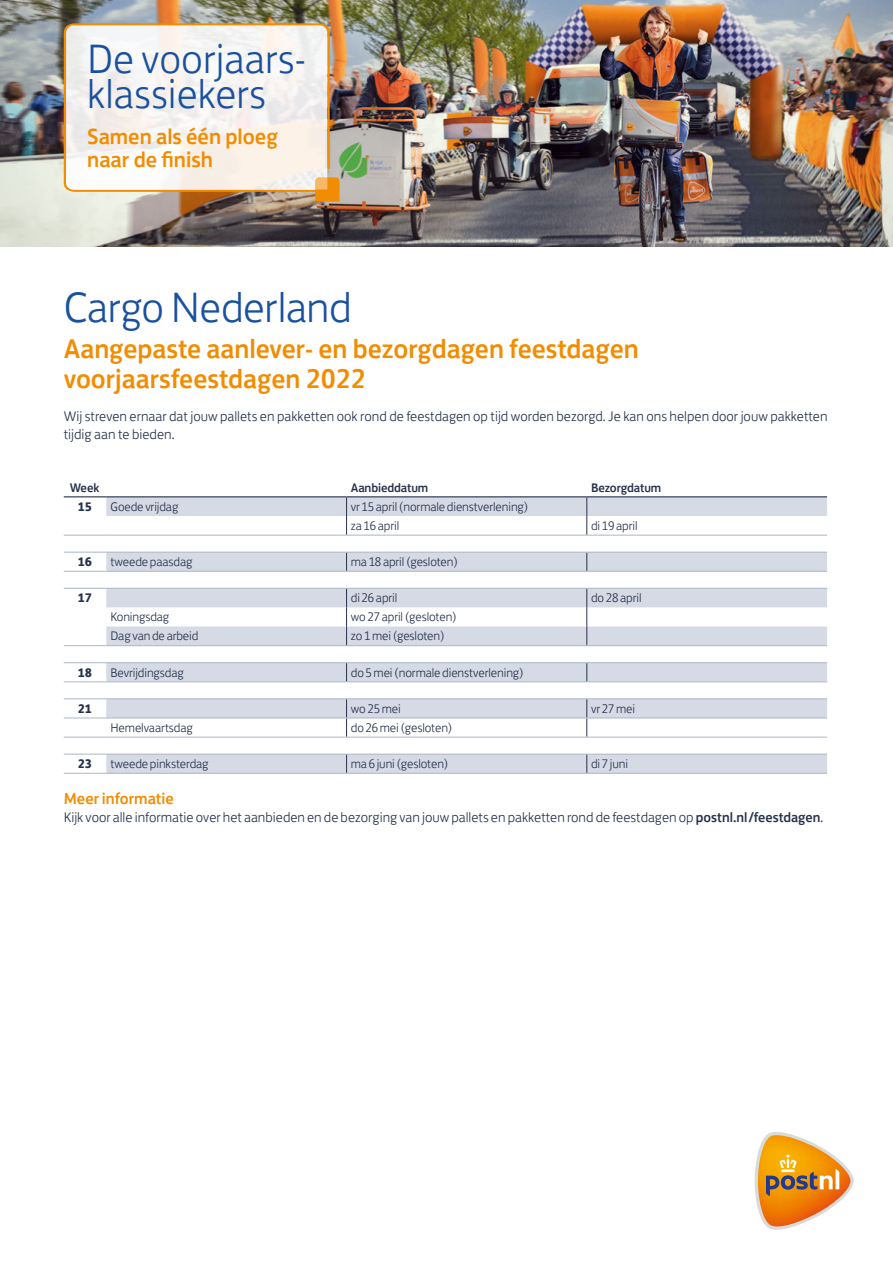
<style>
.page{position:relative;width:893px;height:1263px;background:#fff}
.page>*{position:absolute;margin:0;border:0;box-sizing:border-box;transform-origin:0 0}
.t1{font:300 43.5px "Post NL";letter-spacing:-.01em;color:#1951a0}
.t2{font:300 42px/35.8px "Post NL";color:#1951a0}
.t3{font:500 27.75px/30px "Post NL";color:#f28c00}
.t4{font:500 22.5px/23.2px "Post NL";color:#f28c00}
.t5{font:500 16.5px "Post NL";color:#f28c00}
.t6{font:300 14.25px/18px "Post NL";color:#27324c}
.t7{font:300 12.75px/19.2px "Post NL";letter-spacing:-.01em;color:#27324c}
.t8{font:500 12.75px "Post NL";letter-spacing:-.01em;color:#27324c}
.t9{font:700 12.75px "Post NL";letter-spacing:-.01em;color:#27324c}
.s1{font-weight:500}
</style>
<div class="page">
<svg style="left:106px;top:497px;width:721px;height:276px"></svg>
<hr style="left:64px;top:496px;width:42px;height:1px;background:#27324c">
<hr style="left:106px;top:496px;width:241px;height:1px;background:#27324c">
<hr style="left:347px;top:496px;width:240px;height:1px;background:#27324c">
<hr style="left:587px;top:496px;width:240px;height:1px;background:#27324c">
<svg style="left:346px;top:553px;width:1px;height:18px"></svg>
<svg style="left:587px;top:553px;width:1px;height:18px"></svg>
<svg style="left:106px;top:589px;width:721px;height:56px"></svg>
<svg style="left:346px;top:663px;width:1px;height:18px"></svg>
<svg style="left:587px;top:663px;width:1px;height:18px"></svg>
<svg style="left:346px;top:699px;width:1px;height:38px"></svg>
<svg style="left:587px;top:699px;width:1px;height:38px"></svg>
<svg style="left:346px;top:755px;width:1px;height:18px"></svg>
<svg style="left:587px;top:755px;width:1px;height:18px"></svg>
<svg style="left:346px;top:497px;width:1px;height:38px"></svg>
<svg style="left:587px;top:497px;width:1px;height:38px"></svg>
<hr style="left:64px;top:535px;width:42px;height:1px;background:#adb6c6">
<hr style="left:106px;top:535px;width:241px;height:1px;background:#adb6c6">
<hr style="left:347px;top:535px;width:240px;height:1px;background:#adb6c6">
<hr style="left:587px;top:535px;width:240px;height:1px;background:#adb6c6">
<hr style="left:64px;top:552px;width:42px;height:1px;background:#adb6c6">
<hr style="left:106px;top:552px;width:241px;height:1px;background:#adb6c6">
<hr style="left:347px;top:552px;width:240px;height:1px;background:#adb6c6">
<hr style="left:587px;top:552px;width:240px;height:1px;background:#adb6c6">
<hr style="left:64px;top:571px;width:42px;height:1px;background:#adb6c6">
<hr style="left:106px;top:571px;width:241px;height:1px;background:#adb6c6">
<hr style="left:347px;top:571px;width:240px;height:1px;background:#adb6c6">
<hr style="left:587px;top:571px;width:240px;height:1px;background:#adb6c6">
<hr style="left:64px;top:588px;width:42px;height:1px;background:#adb6c6">
<hr style="left:106px;top:588px;width:241px;height:1px;background:#adb6c6">
<hr style="left:347px;top:588px;width:240px;height:1px;background:#adb6c6">
<hr style="left:587px;top:588px;width:240px;height:1px;background:#adb6c6">
<hr style="left:64px;top:645px;width:42px;height:1px;background:#adb6c6">
<hr style="left:106px;top:645px;width:241px;height:1px;background:#adb6c6">
<hr style="left:347px;top:645px;width:240px;height:1px;background:#adb6c6">
<hr style="left:587px;top:645px;width:240px;height:1px;background:#adb6c6">
<hr style="left:64px;top:662px;width:42px;height:1px;background:#adb6c6">
<hr style="left:106px;top:662px;width:241px;height:1px;background:#adb6c6">
<hr style="left:347px;top:662px;width:240px;height:1px;background:#adb6c6">
<hr style="left:587px;top:662px;width:240px;height:1px;background:#adb6c6">
<hr style="left:64px;top:681px;width:42px;height:1px;background:#adb6c6">
<hr style="left:64px;top:698px;width:42px;height:1px;background:#adb6c6">
<hr style="left:64px;top:718px;width:42px;height:1px;background:#adb6c6">
<hr style="left:64px;top:737px;width:42px;height:1px;background:#adb6c6">
<hr style="left:64px;top:754px;width:42px;height:1px;background:#adb6c6">
<hr style="left:64px;top:773px;width:42px;height:1px;background:#adb6c6">
<hr style="left:106px;top:681px;width:241px;height:1px;background:#adb6c6">
<hr style="left:347px;top:681px;width:240px;height:1px;background:#adb6c6">
<hr style="left:587px;top:681px;width:240px;height:1px;background:#adb6c6">
<hr style="left:106px;top:698px;width:241px;height:1px;background:#adb6c6">
<hr style="left:347px;top:698px;width:240px;height:1px;background:#adb6c6">
<hr style="left:587px;top:698px;width:240px;height:1px;background:#adb6c6">
<hr style="left:106px;top:718px;width:241px;height:1px;background:#adb6c6">
<hr style="left:347px;top:718px;width:240px;height:1px;background:#adb6c6">
<hr style="left:587px;top:718px;width:240px;height:1px;background:#adb6c6">
<hr style="left:106px;top:737px;width:241px;height:1px;background:#adb6c6">
<hr style="left:347px;top:737px;width:240px;height:1px;background:#adb6c6">
<hr style="left:587px;top:737px;width:240px;height:1px;background:#adb6c6">
<hr style="left:106px;top:754px;width:241px;height:1px;background:#adb6c6">
<hr style="left:347px;top:754px;width:240px;height:1px;background:#adb6c6">
<hr style="left:587px;top:754px;width:240px;height:1px;background:#adb6c6">
<hr style="left:106px;top:773px;width:241px;height:1px;background:#adb6c6">
<hr style="left:347px;top:773px;width:240px;height:1px;background:#adb6c6">
<hr style="left:587px;top:773px;width:240px;height:1px;background:#adb6c6">
<svg style="left:755px;top:1132px;width:99px;height:98px"></svg>
<img style="left:0;top:0;width:893px;height:247px">
<svg style="left:63px;top:22px;width:268px;height:171px"></svg>
<svg style="left:66px;top:25px;width:274px;height:177px"></svg>
<h2 class="t2" style="left:87px;top:36px;width:221px">De voorjaars&shy;klassiekers</h2>
<h3 class="t4" style="left:87px;top:123px;width:192px">Samen als één ploeg naar de finish</h3>
<h1 class="t1" style="left:64px;top:272px;width:289px">Cargo Nederland</h1>
<h3 class="t3" style="left:64px;top:331px;width:577px">Aangepaste aanlever- en bezorgdagen feestdagen voorjaarsfeestdagen 2022</h3>
<p class="t6" style="left:64px;top:406px;width:765px">Wij streven ernaar dat jouw pallets en pakketten ook rond de feestdagen op tijd worden bezorgd. Je kan ons helpen door jouw pakketten tijdig aan te bieden.</p>
<p class="t8" style="left:70px;top:477px;width:31px">Week</p>
<p class="t8" style="left:351px;top:477px;width:79px">Aanbieddatum</p>
<p class="t8" style="left:591px;top:477px;width:72px">Bezorgdatum</p>
<p class="t9" style="left:78px;top:496px;width:16px">15</p>
<p class="t7" style="left:111px;top:495px;width:69px">Goede vrijdag</p>
<p class="t7" style="left:351px;top:495px;width:179px">vr 15 april (normale dienstverlening) za 16 april</p>
<p class="t7" style="left:591px;top:515px;width:48px">di 19 april</p>
<p class="t9" style="left:78px;top:551px;width:16px">16</p>
<p class="t7" style="left:111px;top:551px;width:83px">tweede paasdag</p>
<p class="t7" style="left:351px;top:551px;width:109px">ma 18 april (gesloten)</p>
<p class="t9" style="left:78px;top:587px;width:16px">17</p>
<p class="t7" style="left:351px;top:587px;width:48px">di 26 april</p>
<p class="t7" style="left:591px;top:587px;width:52px">do 28 april</p>
<p class="t7" style="left:111px;top:606px;width:60px">Koningsdag</p>
<p class="t7" style="left:351px;top:606px;width:107px">wo 27 april (gesloten)</p>
<p class="t7" style="left:111px;top:625px;width:89px">Dag van de arbeid</p>
<p class="t7" style="left:351px;top:625px;width:95px">zo 1 mei (gesloten)</p>
<p class="t9" style="left:78px;top:661px;width:16px">18</p>
<p class="t7" style="left:111px;top:661px;width:75px">Bevrijdingsdag</p>
<p class="t7" style="left:351px;top:661px;width:175px">do 5 mei (normale dienstverlening)</p>
<p class="t9" style="left:78px;top:698px;width:16px">21</p>
<p class="t7" style="left:351px;top:697px;width:51px">wo 25 mei</p>
<p class="t7" style="left:591px;top:697px;width:46px">vr 27 mei</p>
<p class="t7" style="left:111px;top:717px;width:84px">Hemelvaartsdag</p>
<p class="t7" style="left:351px;top:717px;width:103px">do 26 mei (gesloten)</p>
<p class="t9" style="left:78px;top:753px;width:16px">23</p>
<p class="t7" style="left:111px;top:753px;width:100px">tweede pinksterdag</p>
<p class="t7" style="left:351px;top:753px;width:99px">ma 6 juni (gesloten)</p>
<p class="t7" style="left:591px;top:753px;width:39px">di 7 juni</p>
<p class="t5" style="left:64px;top:785px;width:112px">Meer informatie</p>
<p class="t6" style="left:64px;top:807px;width:761px">Kijk voor alle informatie over het aanbieden en de bezorging van jouw pallets en pakketten rond de feestdagen op <span class="s1">postnl.nl/feestdagen</span>.</p>
</div>
